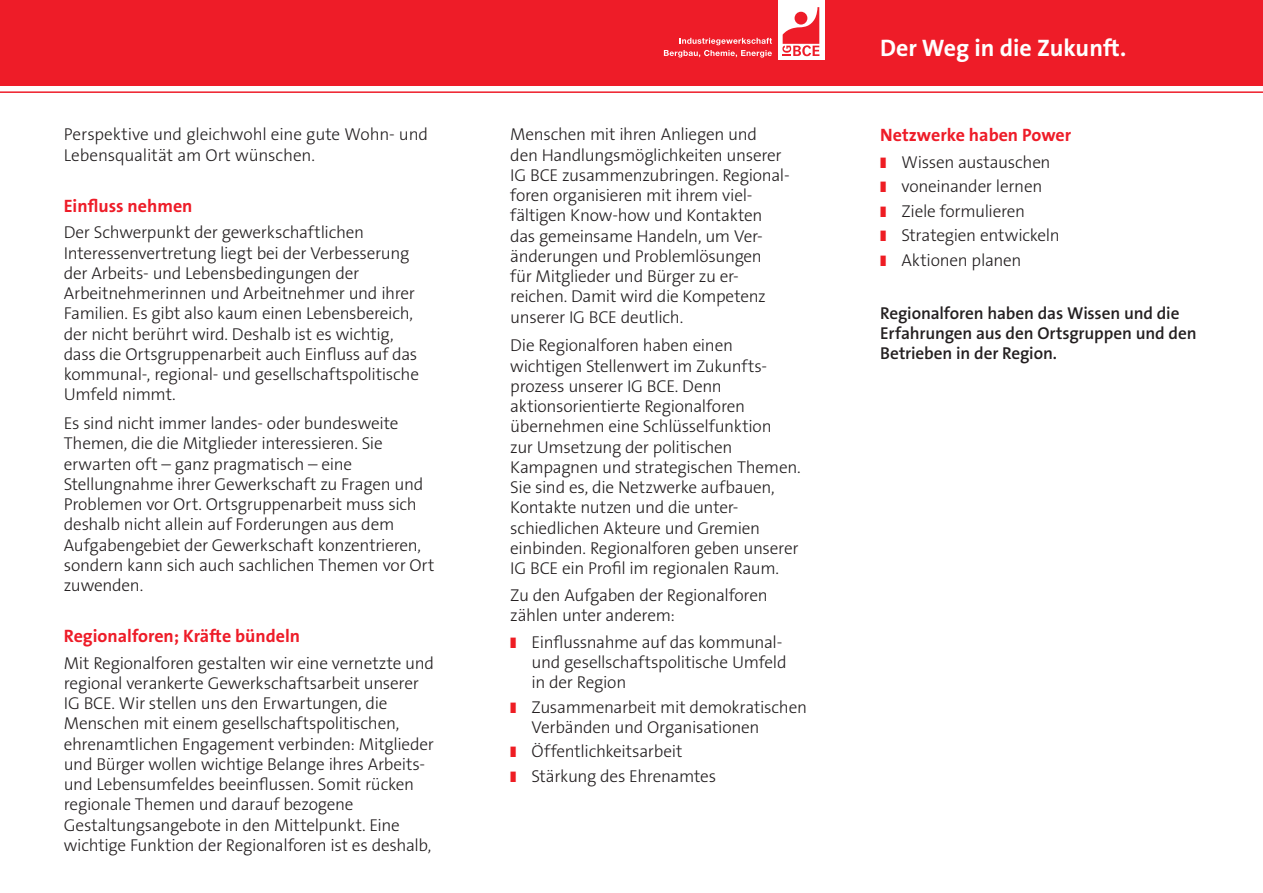
<style>
.page{position:relative;width:1263px;height:893px;background:#fff}
.page>*{position:absolute;margin:0;border:0;box-sizing:border-box;transform-origin:0 0}
.t1{font:700 24px "The Sans B7";color:#fff}
.t2{font:700 18px "The Sans B7";color:#ee1c28}
.t3{font:300 17.25px/20.2px "The Sans B3";letter-spacing:-.02em;color:#231f20}
.t4{font:600 17.25px/20.2px "The Sans B6";letter-spacing:-.01em;color:#231f20}
.s1{color:#ee1d23}
</style>
<div class="page">
<div style="left:846px;top:0;width:417px;height:85px;background:#ee1c28"></div>
<hr style="left:846px;top:91px;width:417px;height:2px;background:#ee1c28">
<div style="left:0;top:0;width:848px;height:85px;background:#ee1c28"></div>
<hr style="left:0;top:91px;width:848px;height:2px;background:#ee1c28">
<div style="left:778px;top:0;width:46px;height:59px;background:#fff"></div>
<svg style="left:782px;top:7px;width:37px;height:49px"></svg>
<div style="left:794px;top:12px;width:13px;height:13px;background:#ee1c28;border-radius:50%"></div>
<svg style="left:664px;top:38px;width:108px;height:20px"></svg>
<p class="t3" style="left:64px;top:125px;width:366px">Perspektive und gleichwohl eine gute Wohn- und<br>Lebensqualität am Ort wünschen.</p>
<p class="t2" style="left:64px;top:196px;width:130px">Einfluss nehmen</p>
<p class="t3" style="left:64px;top:223px;width:357px">Der Schwerpunkt der gewerkschaftlichen Interessenvertretung liegt bei der Verbesserung der Arbeits- und Lebensbedingungen der Arbeitnehmerinnen und Arbeitnehmer und ihrer Familien. Es gibt also kaum einen Lebensbereich, der nicht berührt wird. Deshalb ist es wichtig, dass die Ortsgruppenarbeit auch Einfluss auf das kommunal-, regional- und gesellschaftspolitische Umfeld nimmt.</p>
<p class="t3" style="left:64px;top:414px;width:372px">Es sind nicht immer landes- oder bundesweite Themen, die die Mitglieder interessieren. Sie erwarten oft – ganz pragmatisch – eine Stellungnahme ihrer Gewerkschaft zu Fragen und Problemen vor Ort. Ortsgruppenarbeit muss sich deshalb nicht allein auf Forderungen aus dem Aufgabengebiet der Gewerkschaft konzentrieren, sondern kann sich auch sachlichen Themen vor Ort zuwenden.</p>
<p class="t2" style="left:64px;top:626px;width:238px">Regionalforen; Kräfte bündeln</p>
<p class="t3" style="left:64px;top:653px;width:372px">Mit Regionalforen gestalten wir eine vernetzte und regional verankerte Gewerkschaftsarbeit unserer IG BCE. Wir stellen uns den Erwartungen, die Menschen mit einem gesellschaftspolitischen, ehrenamtlichen Engagement verbinden: Mitglieder und Bürger wollen wichtige Belange ihres Arbeits&shy;und Lebensumfeldes beeinflussen. Somit rücken regionale Themen und darauf bezogene Gestaltungsangebote in den Mittelpunkt. Eine wichtige Funktion der Regionalforen ist es deshalb,</p>
<p class="t3" style="left:510px;top:125px;width:281px">Menschen mit ihren Anliegen und<br>den Handlungsmöglichkeiten unserer IG BCE zusammenzubringen. Regional&shy;foren organisieren mit ihrem viel&shy;fältigen Know-how und Kontakten das gemeinsame Handeln, um Ver&shy;änderungen und Problemlösungen<br>für Mitglieder und Bürger zu er&shy;reichen. Damit wird die Kompetenz unserer IG BCE deutlich.</p>
<p class="t3" style="left:510px;top:336px;width:292px">Die Regionalforen haben einen wichtigen Stellenwert im Zukunfts&shy;prozess unserer IG BCE. Denn aktionsorientierte Regionalforen übernehmen eine Schlüsselfunktion<br>zur Umsetzung der politischen Kampagnen und strategischen Themen.<br>Sie sind es, die Netzwerke aufbauen, Kontakte nutzen und die unter&shy;schiedlichen Akteure und Gremien einbinden. Regionalforen geben unserer IG BCE ein Profil im regionalen Raum.</p>
<p class="t3" style="left:510px;top:586px;width:259px">Zu den Aufgaben der Regionalforen zählen unter anderem:</p>
<p class="t3" style="left:531px;top:632px;width:257px;text-indent:-21px"><span class="s1">❚</span> Einflussnahme auf das kommunal&shy;und gesellschaftspolitische Umfeld in der Region</p>
<p class="t3" style="left:531px;top:697px;width:277px;text-indent:-21px"><span class="s1">❚</span> Zusammenarbeit mit demokratischen<br>Verbänden und Organisationen</p>
<p class="t3" style="left:510px;top:740px;width:207px;line-height:24.5px"><span class="s1">❚</span> Öffentlichkeitsarbeit<br><span class="s1">❚</span> Stärkung des Ehrenamtes</p>
<h1 class="t1" style="left:880px;top:36px;width:248px">Der Weg in die Zukunft.</h1>
<p class="t2" style="left:880px;top:125px;width:192px">Netzwerke haben Power</p>
<p class="t3" style="left:880px;top:150px;width:181px;line-height:24.5px"><span class="s1">❚</span> Wissen austauschen <span class="s1">❚</span> voneinander lernen<br><span class="s1">❚</span> Ziele formulieren<br><span class="s1">❚</span> Strategien entwickeln <span class="s1">❚</span> Aktionen planen</p>
<p class="t4" style="left:880px;top:304px;width:318px">Regionalforen haben das Wissen und die<br>Erfahrungen aus den Ortsgruppen und den<br>Betrieben in der Region.</p>
</div>
